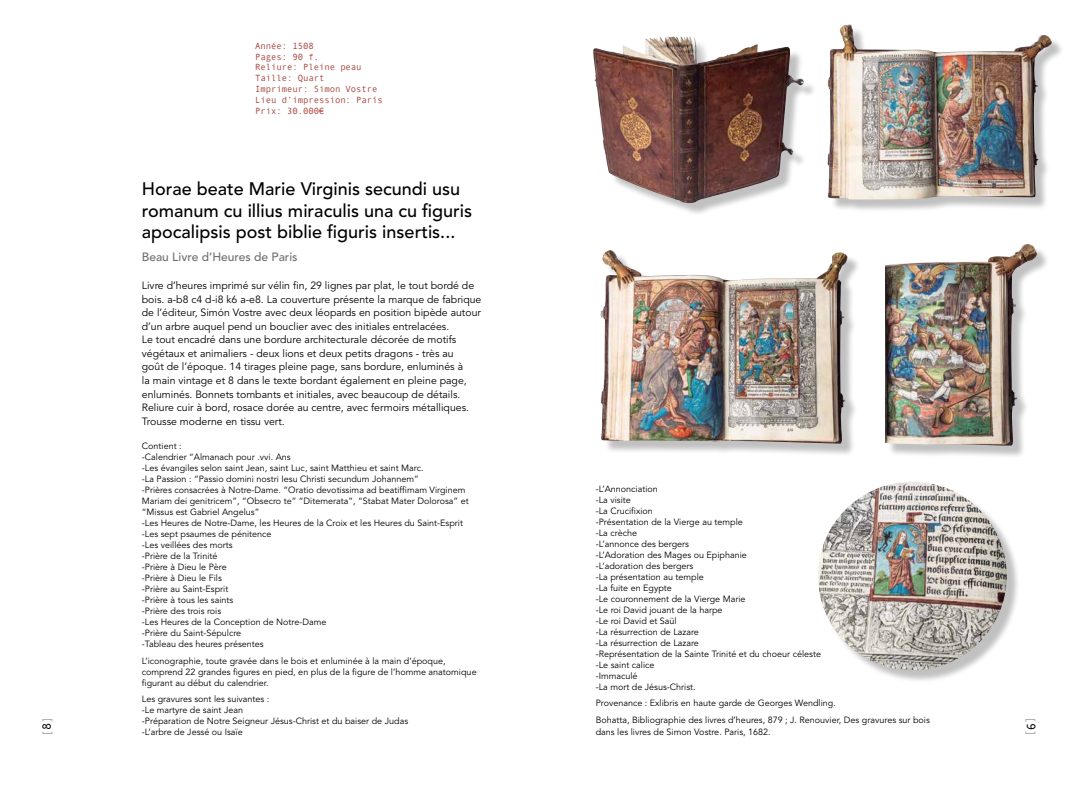
<style>
.page{position:relative;width:1078px;height:794px;background:#fff}
.page>*{position:absolute;margin:0;border:0;box-sizing:border-box;transform-origin:0 0}
.t1{font:500 18px/21.6px "Avenir";color:#000}
.t2{font:500 12px "Avenir";color:#6d6e71}
.t3{font:12px "Andale Mono";color:#a7a9ac}
.t4{font:10.5px/13.5px "Avenir";color:#000}
.t5{font:9px/11px "Avenir";color:#000}
.t6{font:9px/10.8px "Andale Mono";letter-spacing:-.01em;color:#a7423b}
.s1{color:#000}
</style>
<div class="page">
<div style="left:595px;top:39px;width:221px;height:177px;background:#000;opacity:.25"></div>
<img style="left:593px;top:36px;width:101px;height:167px">
<div style="left:830px;top:27px;width:234px;height:186px;background:#000;opacity:.25"></div>
<img style="left:827px;top:24px;width:224px;height:176px">
<div style="left:603px;top:253px;width:257px;height:204px;background:#000;opacity:.25"></div>
<img style="left:600px;top:250px;width:247px;height:194px">
<div style="left:887px;top:247px;width:162px;height:212px;background:#000;opacity:.25"></div>
<img style="left:885px;top:244px;width:151px;height:202px">
<div style="left:820px;top:484px;width:199px;height:199px;background:#000;opacity:.25"></div>
<img style="left:817px;top:482px;width:189px;height:188px;border-radius:94px">
<p class="t6" style="left:255px;top:40px;width:129px">Année: 1508<br>Pages: 90 f.<br>Reliure: Pleine peau<br>Taille: Quart<br>Imprimeur: Simon Vostre<br>Lieu d’impression: París<br>Prix: 30.000€</p>
<h1 class="t1" style="left:142px;top:179px;width:332px">Horae beate Marie Virginis secundi usu romanum cu illius miraculis una cu figuris apocalipsis post biblie figuris insertis...</h1>
<h2 class="t2" style="left:142px;top:249px;width:157px">Beau Livre d’Heures de Paris</h2>
<p class="t4" style="left:142px;top:279px;width:341px">Livre d’heures imprimé sur vélin fin, 29 lignes par plat, le tout bordé de bois. a-b8 c4 d-i8 k6 a-e8. La couverture présente la marque de fabrique de l’éditeur, Simón Vostre avec deux léopards en position bipède autour d’un arbre auquel pend un bouclier avec des initiales entrelacées.<br>Le tout encadré dans une bordure architecturale décorée de motifs végétaux et animaliers - deux lions et deux petits dragons - très au<br>goût de l’époque. 14 tirages pleine page, sans bordure, enluminés à<br>la main vintage et 8 dans le texte bordant également en pleine page, enluminés. Bonnets tombants et initiales, avec beaucoup de détails.<br>Reliure cuir à bord, rosace dorée au centre, avec fermoirs métalliques.<br>Trousse moderne en tissu vert.</p>
<p class="t5" style="left:142px;top:440px;width:328px">Contient :<br>-Calendrier “Almanach pour .vvi. Ans<br>-Les évangiles selon saint Jean, saint Luc, saint Matthieu et saint Marc.<br>-La Passion : “Passio domini nostri Iesu Christi secundum Johannem”<br>-Prières consacrées à Notre-Dame. “Oratio devotissima ad beatiffimam Virginem Mariam dei genitricem”, “Obsecro te” “Ditemerata”, “Stabat Mater Dolorosa” et “Missus est Gabriel Angelus”<br>-Les Heures de Notre-Dame, les Heures de la Croix et les Heures du Saint-Esprit -Les sept psaumes de pénitence<br>-Les veillées des morts<br>-Prière de la Trinité<br>-Prière à Dieu le Père<br>-Prière à Dieu le Fils<br>-Prière au Saint-Esprit<br>-Prière à tous les saints<br>-Prière des trois rois<br>-Les Heures de la Conception de Notre-Dame<br>-Prière du Saint-Sépulcre<br>-Tableau des heures présentes</p>
<p class="t5" style="left:142px;top:655px;width:336px">L’iconographie, toute gravée dans le bois et enluminée à la main d’époque, comprend 22 grandes figures en pied, en plus de la figure de l’homme anatomique figurant au début du calendrier.</p>
<p class="t5" style="left:142px;top:694px;width:268px">Les gravures sont les suivantes :<br>-Le martyre de saint Jean<br>-Préparation de Notre Seigneur Jésus-Christ et du baiser de Judas -L’arbre de Jessé ou Isaïe</p>
<p class="t5" style="left:595px;top:483px;width:227px">-L’Annonciation<br>-La visite<br>-La Crucifixion<br>-Présentation de la Vierge au temple<br>-La crèche<br>-L’annonce des bergers<br>-L’Adoration des Mages ou Epiphanie<br>-L’adoration des bergers<br>-La présentation au temple<br>-La fuite en Egypte<br>-Le couronnement de la Vierge Marie<br>-Le roi David jouant de la harpe<br>-Le roi David et Saül<br>-La résurrection de Lazare<br>-La résurrection de Lazare<br>-Représentation de la Sainte Trinité et du choeur céleste -Le saint calice<br>-Immaculé<br>-La mort de Jésus-Christ.</p>
<p class="t5" style="left:595px;top:695px;width:335px;line-height:16.7px">Provenance : Exlibris en haute garde de Georges Wendling.<br>Bohatta, Bibliographie des livres d’heures, 879 ; J. Renouvier, Des gravures sur bois</p>
<p class="t5" style="left:595px;top:727px;width:176px">dans les livres de Simon Vostre. Paris, 1682.</p>
<h2 class="t3" style="left:40px;top:737px;width:23px;rotate:-90deg">[<span class="s1">8</span>]</h2>
<h2 class="t3" style="left:1037px;top:715px;width:23px;rotate:90deg">[<span class="s1">9</span>]</h2>
</div>
